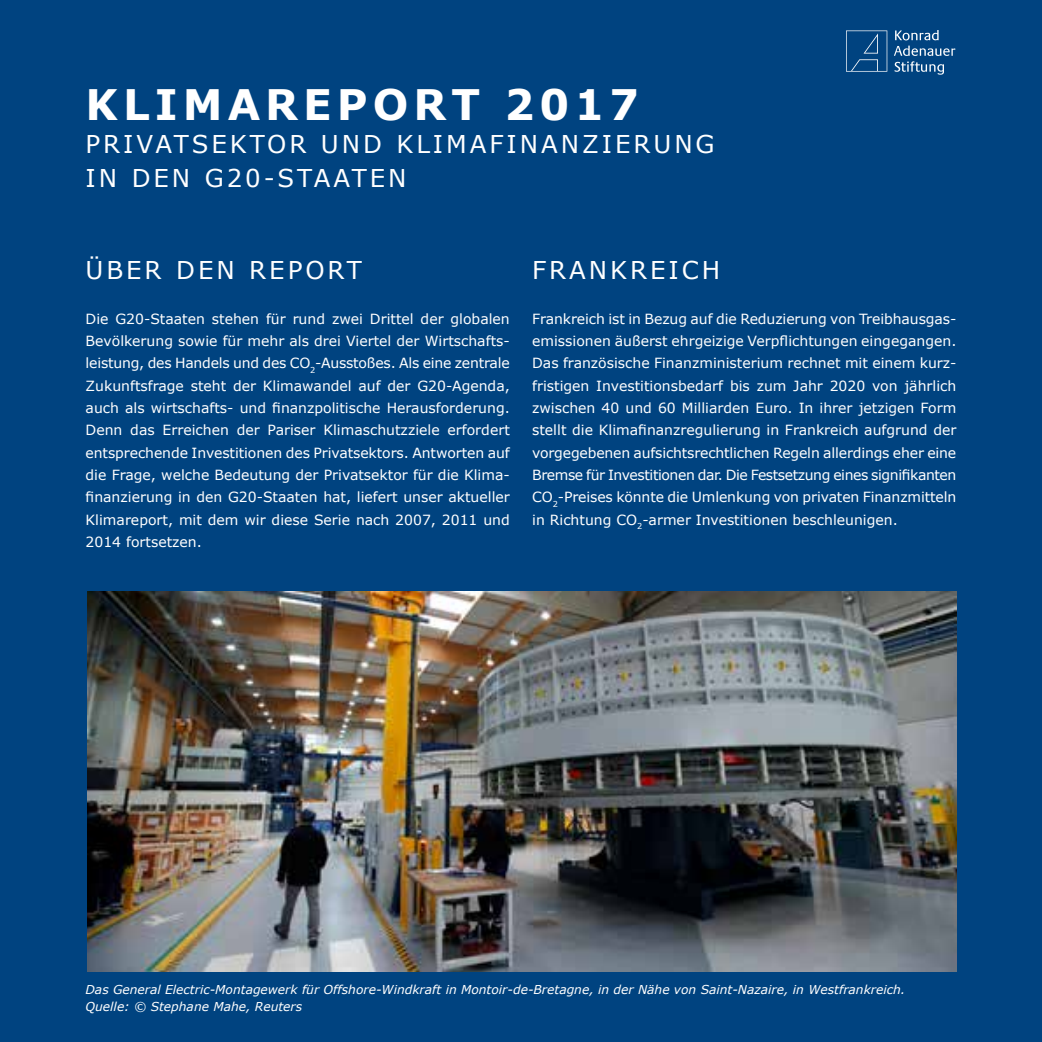
<style>
.page{position:relative;width:1042px;height:1042px;background:#004380}
.page>*{position:absolute;margin:0;border:0;box-sizing:border-box;transform-origin:0 0}
.t1{font:700 42px "Verdana";letter-spacing:.12em;color:#fff}
.t2{font:24.5px/33.2px "Verdana";letter-spacing:.12em;color:#fff}
.t3{font:14px/22.4px "Verdana";color:#fff}
.t4{font:italic 12.25px/17.5px "Verdana";color:#fff}
</style>
<div class="page">
<img style="left:87px;top:592px;width:869px;height:379px">
<svg style="left:846px;top:30px;width:41px;height:42px"></svg>
<svg style="left:895px;top:30px;width:43px;height:10px"></svg>
<svg style="left:894px;top:46px;width:61px;height:29px"></svg>
<h1 class="t1" style="left:86px;top:75px;width:555px">KLIMAREPORT 2017</h1>
<h2 class="t2" style="left:86px;top:128px;width:630px">PRIVATSEKTOR UND KLIMAFINANZIERUNG<br>IN DEN G20-STAATEN</h2>
<h2 class="t2" style="left:86px;top:253px;width:278px">ÜBER DEN REPORT</h2>
<h2 class="t2" style="left:532px;top:253px;width:189px">FRANKREICH</h2>
<p class="t3" style="left:86px;top:307px;width:426px">Die G20-Staaten stehen für rund zwei Drittel der globalen Bevölkerung sowie für mehr als drei Viertel der Wirtschafts&shy;leistung, des Handels und des CO<sub>2</sub>-Ausstoßes. Als eine zentrale Zukunftsfrage steht der Klimawandel auf der G20-Agenda, auch als wirtschafts- und finanzpolitische Herausforderung.<br>Denn das Erreichen der Pariser Klimaschutzziele erfordert entsprechende Investitionen des Privatsektors. Antworten auf die Frage, welche Bedeutung der Privatsektor für die Klima&shy;finanzierung in den G20-Staaten hat, liefert unser aktueller Klimareport, mit dem wir diese Serie nach 2007, 2011 und 2014 fortsetzen.</p>
<p class="t3" style="left:532px;top:307px;width:426px">Frankreich ist in Bezug auf die Reduzierung von Treibhausgas&shy;emissionen äußerst ehrgeizige Verpflichtungen eingegangen.<br>Das französische Finanzministerium rechnet mit einem kurz&shy;fristigen Investitionsbedarf bis zum Jahr 2020 von jährlich zwischen 40 und 60 Milliarden Euro. In ihrer jetzigen Form stellt die Klimafinanzregulierung in Frankreich aufgrund der vorgegebenen aufsichtsrechtlichen Regeln allerdings eher eine Bremse für Investitionen dar. Die Festsetzung eines signifikanten CO<sub>2</sub>-Preises könnte die Umlenkung von privaten Finanzmitteln in Richtung CO<sub>2</sub>-armer Investitionen beschleunigen.</p>
<p class="t4" style="left:86px;top:980px;width:821px">Das General Electric-Montagewerk für Offshore-Windkraft in Montoir-de-Bretagne, in der Nähe von Saint-Nazaire, in Westfrankreich.<br>Quelle: © Stephane Mahe, Reuters</p>
</div>
